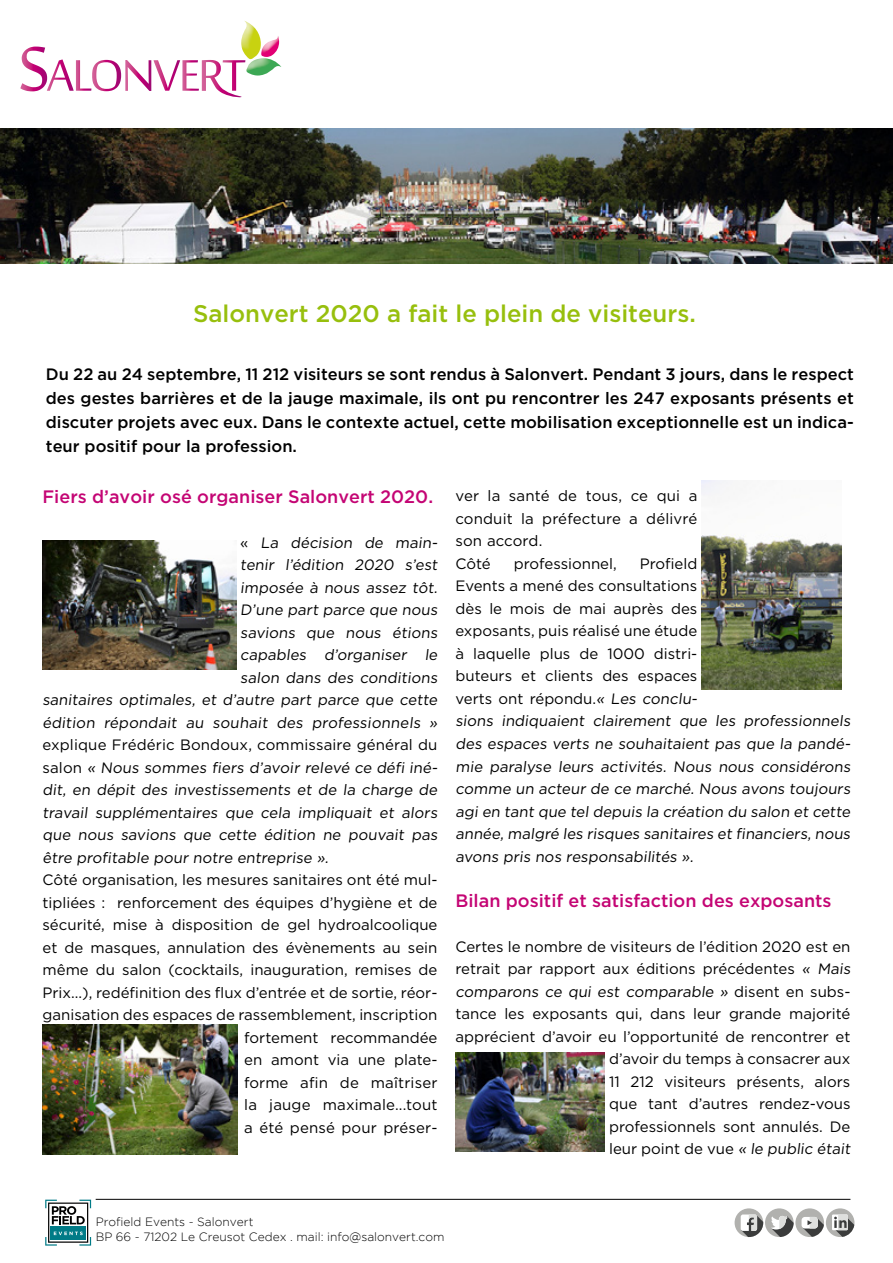
<style>
.page{position:relative;width:893px;height:1263px;background:#fff}
.page>*{position:absolute;margin:0;border:0;box-sizing:border-box;transform-origin:0 0}
.t1{font:500 24px "Gotham";color:#97bf0d}
.t2{font:500 18px "Gotham";color:#c40574}
.t3{font:500 16.5px/24px "Gotham";color:#000;text-align:justify}
.t4{font:15px/22.5px "Gotham";color:#000}
.t5{font:300 12px/15px "Gotham";color:#000}
</style>
<div class="page">
<hr style="left:96px;top:1199px;width:754px;height:1px;background:#000">
<svg style="left:45px;top:1199px;width:46px;height:46px"></svg>
<div style="left:735px;top:1208px;width:28px;height:29px;background:#b1b1ae;border-radius:50%"></div>
<svg style="left:741px;top:1214px;width:22px;height:23px"></svg>
<div style="left:765px;top:1208px;width:29px;height:29px;background:#b1b1ae;border-radius:50%"></div>
<svg style="left:771px;top:1216px;width:23px;height:21px"></svg>
<div style="left:795px;top:1208px;width:29px;height:29px;background:#b1b1ae;border-radius:50%"></div>
<svg style="left:801px;top:1217px;width:23px;height:20px"></svg>
<div style="left:826px;top:1208px;width:28px;height:29px;background:#b1b1ae;border-radius:50%"></div>
<div style="left:832px;top:1214px;width:16px;height:16px;background:#fff"></div>
<svg style="left:833px;top:1214px;width:21px;height:23px"></svg>
<img style="left:43px;top:540px;width:193px;height:129px">
<img style="left:43px;top:1025px;width:194px;height:129px">
<img style="left:702px;top:480px;width:139px;height:210px">
<img style="left:0;top:129px;width:893px;height:134px">
<img style="left:20px;top:47px;width:27px;height:44px">
<img style="left:47px;top:59px;width:27px;height:32px">
<img style="left:76px;top:60px;width:45px;height:31px">
<img style="left:125px;top:60px;width:26px;height:31px">
<img style="left:153px;top:60px;width:27px;height:31px">
<img style="left:182px;top:60px;width:17px;height:31px">
<img style="left:202px;top:60px;width:40px;height:38px">
<img style="left:223px;top:60px;width:23px;height:31px">
<img style="left:241px;top:21px;width:20px;height:37px">
<img style="left:246px;top:58px;width:36px;height:18px">
<img style="left:261px;top:36px;width:18px;height:21px">
<img style="left:455px;top:1052px;width:150px;height:100px">
<h1 class="t1" style="left:193px;top:300px;width:504px">Salonvert 2020 a fait le plein de visiteurs.</h1>
<p class="t3" style="left:46px;top:362px;width:809px">Du 22 au 24 septembre, 11 212 visiteurs se sont rendus à Salonvert. Pendant 3 jours, dans le respect des gestes barrières et de la jauge maximale, ils ont pu rencontrer les 247 exposants présents et discuter projets avec eux. Dans le contexte actuel, cette mobilisation exceptionnelle est un indica&shy;teur positif pour la profession.</p>
<p class="t2" style="left:43px;top:486px;width:392px">Fiers d’avoir osé organiser Salonvert 2020.</p>
<p class="t4" style="left:240px;top:531px;width:201px">« La décision de main-</p>
<p class="t4" style="left:240px;top:553px;width:201px">tenir l’édition 2020 s’est</p>
<p class="t4" style="left:240px;top:576px;width:201px">imposée à nous assez tôt.</p>
<p class="t4" style="left:240px;top:598px;width:201px">D’une part parce que nous</p>
<p class="t4" style="left:240px;top:621px;width:201px">savions que nous étions</p>
<p class="t4" style="left:240px;top:643px;width:201px">capables d’organiser le</p>
<p class="t4" style="left:240px;top:666px;width:201px">salon dans des conditions</p>
<p class="t4" style="left:43px;top:688px;width:399px">sanitaires optimales, et d’autre part parce que cette</p>
<p class="t4" style="left:43px;top:711px;width:399px">édition répondait au souhait des professionnels »</p>
<p class="t4" style="left:43px;top:733px;width:396px">explique Frédéric Bondoux, commissaire général du</p>
<p class="t4" style="left:43px;top:756px;width:399px">salon « Nous sommes fiers d’avoir relevé ce défi iné-</p>
<p class="t4" style="left:43px;top:778px;width:399px">dit, en dépit des investissements et de la charge de</p>
<p class="t4" style="left:43px;top:801px;width:399px">travail supplémentaires que cela impliquait et alors</p>
<p class="t4" style="left:43px;top:823px;width:399px">que nous savions que cette édition ne pouvait pas</p>
<p class="t4" style="left:43px;top:846px;width:290px">être profitable pour notre entreprise ».</p>
<p class="t4" style="left:43px;top:868px;width:396px">Côté organisation, les mesures sanitaires ont été mul-</p>
<p class="t4" style="left:43px;top:891px;width:396px">tipliées : renforcement des équipes d’hygiène et de</p>
<p class="t4" style="left:43px;top:913px;width:396px">sécurité, mise à disposition de gel hydroalcoolique</p>
<p class="t4" style="left:43px;top:936px;width:396px">et de masques, annulation des évènements au sein</p>
<p class="t4" style="left:43px;top:958px;width:396px">même du salon (cocktails, inauguration, remises de</p>
<p class="t4" style="left:43px;top:981px;width:396px">Prix...), redéfinition des flux d’entrée et de sortie, réor-</p>
<p class="t4" style="left:43px;top:1003px;width:396px">ganisation des espaces de rassemblement, inscription</p>
<p class="t4" style="left:244px;top:1026px;width:195px">fortement recommandée</p>
<p class="t4" style="left:244px;top:1048px;width:195px">en amont via une plate-</p>
<p class="t4" style="left:244px;top:1071px;width:195px">forme afin de maîtriser</p>
<p class="t4" style="left:244px;top:1093px;width:195px">la jauge maximale...tout</p>
<p class="t4" style="left:244px;top:1116px;width:195px">a été pensé pour préser-</p>
<p class="t4" style="left:455px;top:485px;width:243px">ver la santé de tous, ce qui a conduit la préfecture a délivré son accord.<br>Côté</p>
<p class="t4" style="left:455px;top:552px;width:399px;text-indent:184px">Profield<br>Events a mené des consultations<br>dès le mois de mai auprès des<br>exposants, puis réalisé une étude<br>à laquelle plus de 1000 distri-<br>buteurs et clients des espaces<br>verts ont répondu.« Les conclu-<br>sions indiquaient clairement que les professionnels des espaces verts ne souhaitaient pas que la pandé&shy;mie paralyse leurs activités. Nous nous considérons comme un acteur de ce marché. Nous avons toujours agi en tant que tel depuis la création du salon et cette année, malgré les risques sanitaires et financiers, nous avons pris nos responsabilités ».</p>
<p class="t2" style="left:455px;top:890px;width:378px">Bilan positif et satisfaction des exposants</p>
<p class="t4" style="left:455px;top:935px;width:399px;text-align:right">Certes le nombre de visiteurs de l’édition 2020 est en retrait par rapport aux éditions précédentes « Mais comparons ce qui est comparable » disent en subs&shy;tance les exposants qui, dans leur grande majorité apprécient d’avoir eu l’opportunité de rencontrer et d’avoir du temps à consacrer aux<br>11 212 visiteurs présents, alors<br>que tant d’autres rendez-vous<br>professionnels sont annulés. De<br>leur point de vue « le public était</p>
<p class="t4" style="left:514px;top:552px;width:105px">professionnel,</p>
<p class="t5" style="left:96px;top:1214px;width:350px">Profield Events - Salonvert<br>BP 66 - 71202 Le Creusot Cedex . mail: info@salonvert.com</p>
</div>
